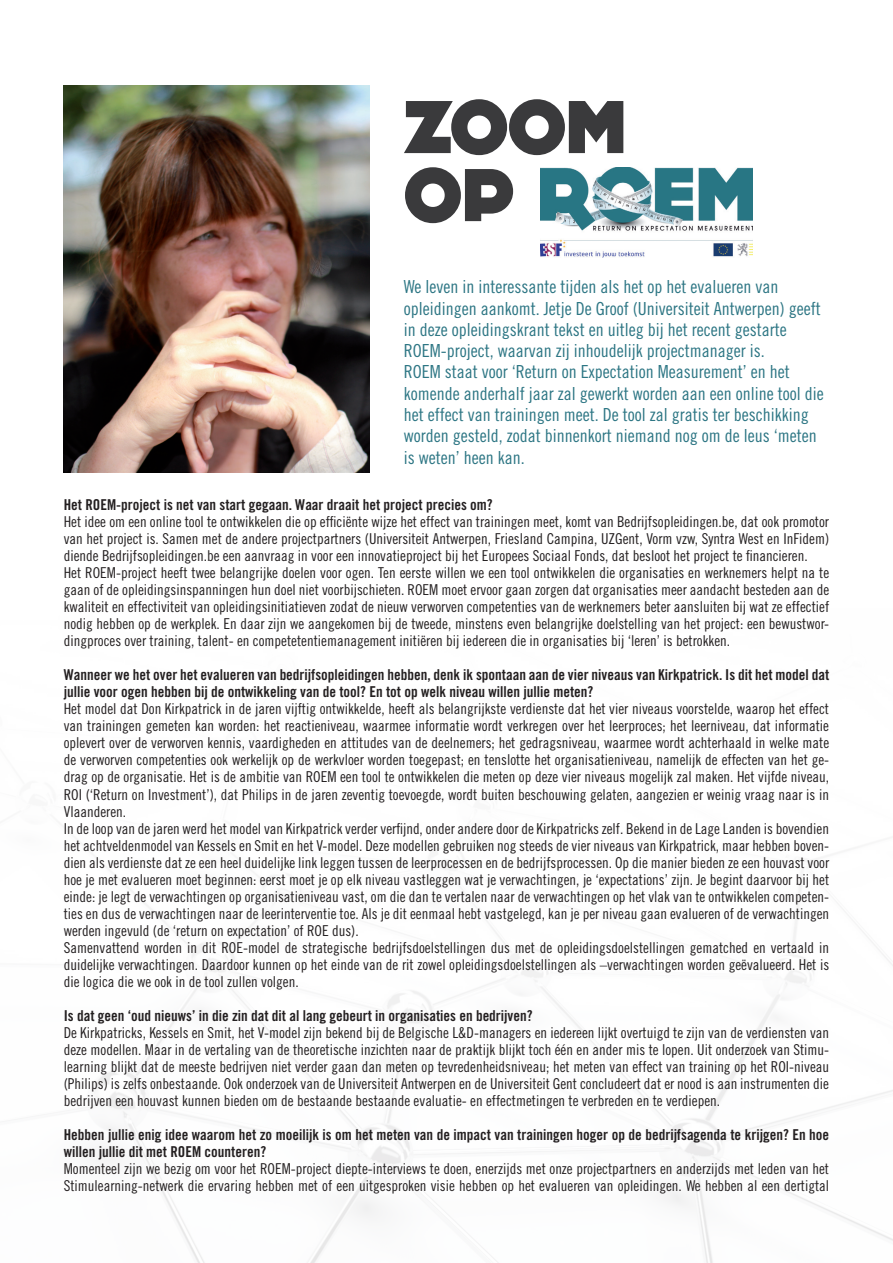
<style>
.page{position:relative;width:893px;height:1263px;background:#fff}
.page>*{position:absolute;margin:0;border:0;box-sizing:border-box;transform-origin:0 0}
.t1{font:800 75px/68.1px "DOCK11";color:#3a3a3c}
.t2{font:18px/21.3px "Trade Gothic Cond Eighteen";color:#2d7684}
.t3{font:15px/17px "Trade Gothic Cond Eighteen";color:#231f20}
.t4{font:15px/17px "Trade Gothic Bold Cond Twenty";color:#231f20}
</style>
<div class="page">
<img style="left:91px;top:874px;width:802px;height:389px">
<img style="left:64px;top:85px;width:306px;height:387px">
<img style="left:540px;top:168px;width:213px;height:89px">
<h1 class="t1" style="left:404px;top:94px;width:223px">ZOOM<br>OP</h1>
<p class="t2" style="left:404px;top:276px;width:421px">We leven in interessante tijden als het op het evalueren van opleidingen aankomt. Jetje De Groof (Universiteit Antwerpen) geeft in deze opleidingskrant tekst en uitleg bij het recent gestarte ROEM-project, waarvan zij inhoudelijk projectmanager is.<br>ROEM staat voor ‘Return on Expectation Measurement’ en het komende anderhalf jaar zal gewerkt worden aan een online tool die het effect van trainingen meet. De tool zal gratis ter beschikking worden gesteld, zodat binnenkort niemand nog om de leus ‘meten is weten’ heen kan.</p>
<p class="t4" style="left:64px;top:496px;width:430px">Het ROEM-project is net van start gegaan. Waar draait het project precies om?</p>
<p class="t3" style="left:64px;top:513px;width:767px">Het idee om een online tool te ontwikkelen die op efficiënte wijze het effect van trainingen meet, komt van Bedrijfsopleidingen.be, dat ook promotor van het project is. Samen met de andere projectpartners (Universiteit Antwerpen, Friesland Campina, UZGent, Vorm vzw, Syntra West en InFidem) diende Bedrijfsopleidingen.be een aanvraag in voor een innovatieproject bij het Europees Sociaal Fonds, dat besloot het project te financieren.<br>Het ROEM-project heeft twee belangrijke doelen voor ogen. Ten eerste willen we een tool ontwikkelen die organisaties en werknemers helpt na te gaan of de opleidingsinspanningen hun doel niet voorbijschieten. ROEM moet ervoor gaan zorgen dat organisaties meer aandacht besteden aan de kwaliteit en effectiviteit van opleidingsinitiatieven zodat de nieuw verworven competenties van de werknemers beter aansluiten bij wat ze effectief nodig hebben op de werkplek. En daar zijn we aangekomen bij de tweede, minstens even belangrijke doelstelling van het project: een bewustwor&shy;dingproces over training, talent- en competetentiemanagement initiëren bij iedereen die in organisaties bij ‘leren’ is betrokken.</p>
<p class="t4" style="left:64px;top:666px;width:767px">Wanneer we het over het evalueren van bedrijfsopleidingen hebben, denk ik spontaan aan de vier niveaus van Kirkpatrick. Is dit het model dat jullie voor ogen hebben bij de ontwikkeling van de tool? En tot op welk niveau willen jullie meten?</p>
<p class="t3" style="left:64px;top:700px;width:767px">Het model dat Don Kirkpatrick in de jaren vijftig ontwikkelde, heeft als belangrijkste verdienste dat het vier niveaus voorstelde, waarop het effect van trainingen gemeten kan worden: het reactieniveau, waarmee informatie wordt verkregen over het leerproces; het leerniveau, dat informatie oplevert over de verworven kennis, vaardigheden en attitudes van de deelnemers; het gedragsniveau, waarmee wordt achterhaald in welke mate de verworven competenties ook werkelijk op de werkvloer worden toegepast; en tenslotte het organisatieniveau, namelijk de effecten van het ge&shy;drag op de organisatie. Het is de ambitie van ROEM een tool te ontwikkelen die meten op deze vier niveaus mogelijk zal maken. Het vijfde niveau, ROI (‘Return on Investment’), dat Philips in de jaren zeventig toevoegde, wordt buiten beschouwing gelaten, aangezien er weinig vraag naar is in Vlaanderen.<br>In de loop van de jaren werd het model van Kirkpatrick verder verfijnd, onder andere door de Kirkpatricks zelf. Bekend in de Lage Landen is bovendien het achtveldenmodel van Kessels en Smit en het V-model. Deze modellen gebruiken nog steeds de vier niveaus van Kirkpatrick, maar hebben boven&shy;dien als verdienste dat ze een heel duidelijke link leggen tussen de leerprocessen en de bedrijfsprocessen. Op die manier bieden ze een houvast voor hoe je met evalueren moet beginnen: eerst moet je op elk niveau vastleggen wat je verwachtingen, je ‘expectations’ zijn. Je begint daarvoor bij het einde: je legt de verwachtingen op organisatieniveau vast, om die dan te vertalen naar de verwachtingen op het vlak van te ontwikkelen competen&shy;ties en dus de verwachtingen naar de leerinterventie toe. Als je dit eenmaal hebt vastgelegd, kan je per niveau gaan evalueren of de verwachtingen werden ingevuld (de ‘return on expectation’ of ROE dus).<br>Samenvattend worden in dit ROE-model de strategische bedrijfsdoelstellingen dus met de opleidingsdoelstellingen gematched en vertaald in duidelijke verwachtingen. Daardoor kunnen op het einde van de rit zowel opleidingsdoelstellingen als –verwachtingen worden geëvalueerd. Het is die logica die we ook in de tool zullen volgen.</p>
<p class="t4" style="left:64px;top:1007px;width:470px">Is dat geen ‘oud nieuws’ in die zin dat dit al lang gebeurt in organisaties en bedrijven?</p>
<p class="t3" style="left:64px;top:1024px;width:767px;text-align:justify">De Kirkpatricks, Kessels en Smit, het V-model zijn bekend bij de Belgische L&amp;D-managers en iedereen lijkt overtuigd te zijn van de verdiensten van deze modellen. Maar in de vertaling van de theoretische inzichten naar de praktijk blijkt toch één en ander mis te lopen. Uit onderzoek van Stimu&shy;learning blijkt dat de meeste bedrijven niet verder gaan dan meten op tevredenheidsniveau; het meten van effect van training op het ROI-niveau (Philips) is zelfs onbestaande. Ook onderzoek van de Universiteit Antwerpen en de Universiteit Gent concludeert dat er nood is aan instrumenten die bedrijven een houvast kunnen bieden om de bestaande bestaande evaluatie- en effectmetingen te verbreden en te verdiepen.</p>
<p class="t4" style="left:64px;top:1126px;width:767px">Hebben jullie enig idee waarom het zo moeilijk is om het meten van de impact van trainingen hoger op de bedrijfsagenda te krijgen? En hoe willen jullie dit met ROEM counteren?</p>
<p class="t3" style="left:64px;top:1160px;width:767px">Momenteel zijn we bezig om voor het ROEM-project diepte-interviews te doen, enerzijds met onze projectpartners en anderzijds met leden van het<br>Stimulearning-netwerk die ervaring hebben met of een uitgesproken visie hebben op het evalueren van opleidingen. We hebben al een dertigtal</p>
</div>
